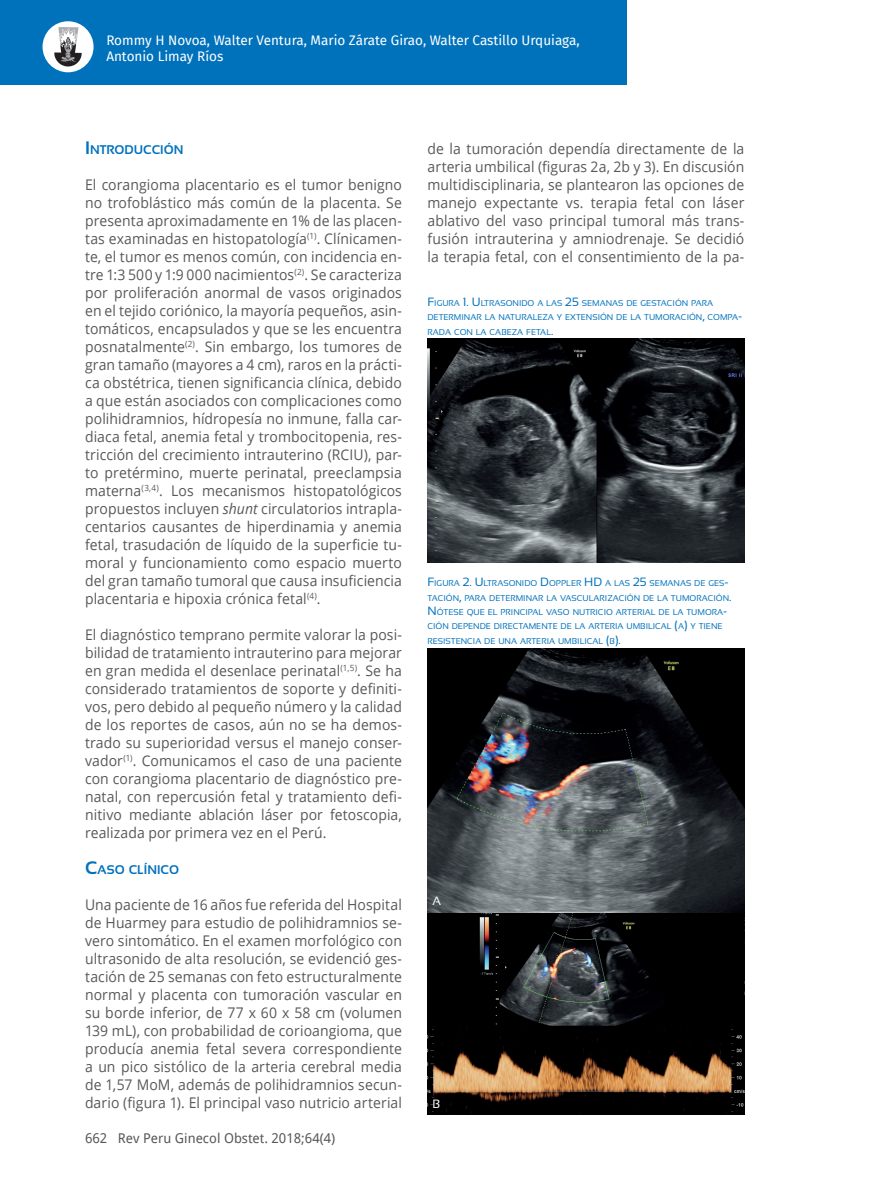
<style>
.page{position:relative;width:872px;height:1191px;background:#fff}
.page>*{position:absolute;margin:0;border:0;box-sizing:border-box;transform-origin:0 0}
.t1{font:14.7px/18px "Open Sans";letter-spacing:.005em;color:#57585a;text-align:justify;scale:.95 1}
.t2{font:13.5px/16.2px "Fira Sans";color:#fff}
.t3{font:13.5px "Droid Sans";color:#57585a}
.t4{font:700 12.6px "Sansation";color:#0072bc}
.t5{font:12px "Sansation";color:#fff}
.t6{font:8.4px/14.4px "Sansation";color:#0072bc}
.s1{font-size:18px}
.s2{font-style:italic}
.s3{font-size:12px}
</style>
<div class="page">
<div style="left:0;top:0;width:626px;height:85px;background:#0072bc"></div>
<div style="left:43px;top:21px;width:51px;height:51px;background:#fff;border-radius:50%"></div>
<svg style="left:54px;top:27px;width:28px;height:40px"></svg>
<img style="left:427px;top:648px;width:317px;height:466px">
<img style="left:427px;top:339px;width:317px;height:223px">
<p class="t2" style="left:106px;top:31px;width:475px">Rommy H Novoa, Walter Ventura, Mario Zárate Girao, Walter Castillo Urquiaga,<br>Antonio Limay Ríos</p>
<p class="t4" style="left:85px;top:143px;width:100px"><span class="s1">I</span>NTRODUCCIÓN</p>
<p class="t1" style="left:85px;top:175px;width:335px">El corangioma placentario es el tumor benigno no trofoblástico más común de la placenta. Se presenta aproximadamente en 1% de las placen&shy;tas examinadas en histopatología<sup>(1)</sup>. Clínicamen&shy;te, el tumor es menos común, con incidencia en&shy;tre 1:3 500 y 1:9 000 nacimientos<sup>(2)</sup>. Se caracteriza por proliferación anormal de vasos originados en el tejido coriónico, la mayoría pequeños, asin&shy;tomáticos, encapsulados y que se les encuentra posnatalmente<sup>(2)</sup>. Sin embargo, los tumores de gran tamaño (mayores a 4 cm), raros en la prácti&shy;ca obstétrica, tienen significancia clínica, debido a que están asociados con complicaciones como polihidramnios, hídropesía no inmune, falla car&shy;diaca fetal, anemia fetal y trombocitopenia, res&shy;tricción del crecimiento intrauterino (RCIU), par&shy;to pretérmino, muerte perinatal, preeclampsia materna<sup>(3,4)</sup>. Los mecanismos histopatológicos propuestos incluyen <span class="s2">shunt</span> circulatorios intrapla&shy;centarios causantes de hiperdinamia y anemia fetal, trasudación de líquido de la superficie tu&shy;moral y funcionamiento como espacio muerto del gran tamaño tumoral que causa insuficiencia placentaria e hipoxia crónica fetal<sup>(4)</sup>.</p>
<p class="t1" style="left:85px;top:625px;width:335px">El diagnóstico temprano permite valorar la posi&shy;bilidad de tratamiento intrauterino para mejorar en gran medida el desenlace perinatal<sup>(1,5)</sup>. Se ha considerado tratamientos de soporte y definiti&shy;vos, pero debido al pequeño número y la calidad de los reportes de casos, aún no se ha demos&shy;trado su superioridad versus el manejo conser&shy;vador<sup>(1)</sup>. Comunicamos el caso de una paciente con corangioma placentario de diagnóstico pre&shy;natal, con repercusión fetal y tratamiento defi&shy;nitivo mediante ablación láser por fetoscopia, realizada por primera vez en el Perú.</p>
<p class="t4" style="left:85px;top:863px;width:96px"><span class="s1">C</span>ASO CLÍNICO</p>
<p class="t1" style="left:85px;top:895px;width:335px">Una paciente de 16 años fue referida del Hospital de Huarmey para estudio de polihidramnios se&shy;vero sintomático. En el examen morfológico con ultrasonido de alta resolución, se evidenció ges&shy;tación de 25 semanas con feto estructuralmente normal y placenta con tumoración vascular en su borde inferior, de 77 x 60 x 58 cm (volumen 139 mL), con probabilidad de corioangioma, que producía anemia fetal severa correspondiente a un pico sistólico de la arteria cerebral media de 1,57 MoM, además de polihidramnios secun&shy;dario (figura 1). El principal vaso nutricio arterial</p>
<p class="t3" style="left:85px;top:1128px;width:252px">662 Rev Peru Ginecol Obstet. 2018;64(4)</p>
<p class="t1" style="left:427px;top:139px;width:335px">de la tumoración dependía directamente de la arteria umbilical (figuras 2a, 2b y 3). En discusión multidisciplinaria, se plantearon las opciones de manejo expectante vs. terapia fetal con láser ablativo del vaso principal tumoral más trans&shy;fusión intrauterina y amniodrenaje. Se decidió la terapia fetal, con el consentimiento de la pa-</p>
<p class="t6" style="left:427px;top:296px;width:316px"><span class="s3">F</span>IGURA <span class="s3">1. U</span> LTRASONIDO A LAS <span class="s3">25</span> SEMANAS DE GESTACIÓN PARA<br>DETERMINAR LA NATURALEZA Y EXTENSIÓN DE LA TUMORACIÓN<span class="s3">,</span> COMPA<span class="s3">-<br></span>RADA CON LA CABEZA FETAL<span class="s3">.</span></p>
<p class="t6" style="left:427px;top:576px;width:305px"><span class="s3">F</span>IGURA <span class="s3">2. U</span> LTRASONIDO <span class="s3">D</span>OPPLER <span class="s3">HD</span> A LAS <span class="s3">25</span> SEMANAS DE GES<span class="s3">-</span>TACIÓN<span class="s3">,</span> PARA DETERMINAR LA VASCULARIZACIÓN DE LA TUMORACIÓN<span class="s3">.<br>N</span> ÓTESE QUE EL PRINCIPAL VASO NUTRICIO ARTERIAL DE LA TUMORA<span class="s3">-</span>CIÓN DEPENDE DIRECTAMENTE DE LA ARTERIA UMBILICAL <span class="s3">(</span>A<span class="s3">)</span> Y TIENE RESISTENCIA DE UNA ARTERIA UMBILICAL <span class="s3">(</span>B<span class="s3">).</span></p>
<p class="t5" style="left:432px;top:894px;width:10px">A</p>
<p class="t5" style="left:432px;top:1097px;width:8px">B</p>
</div>
